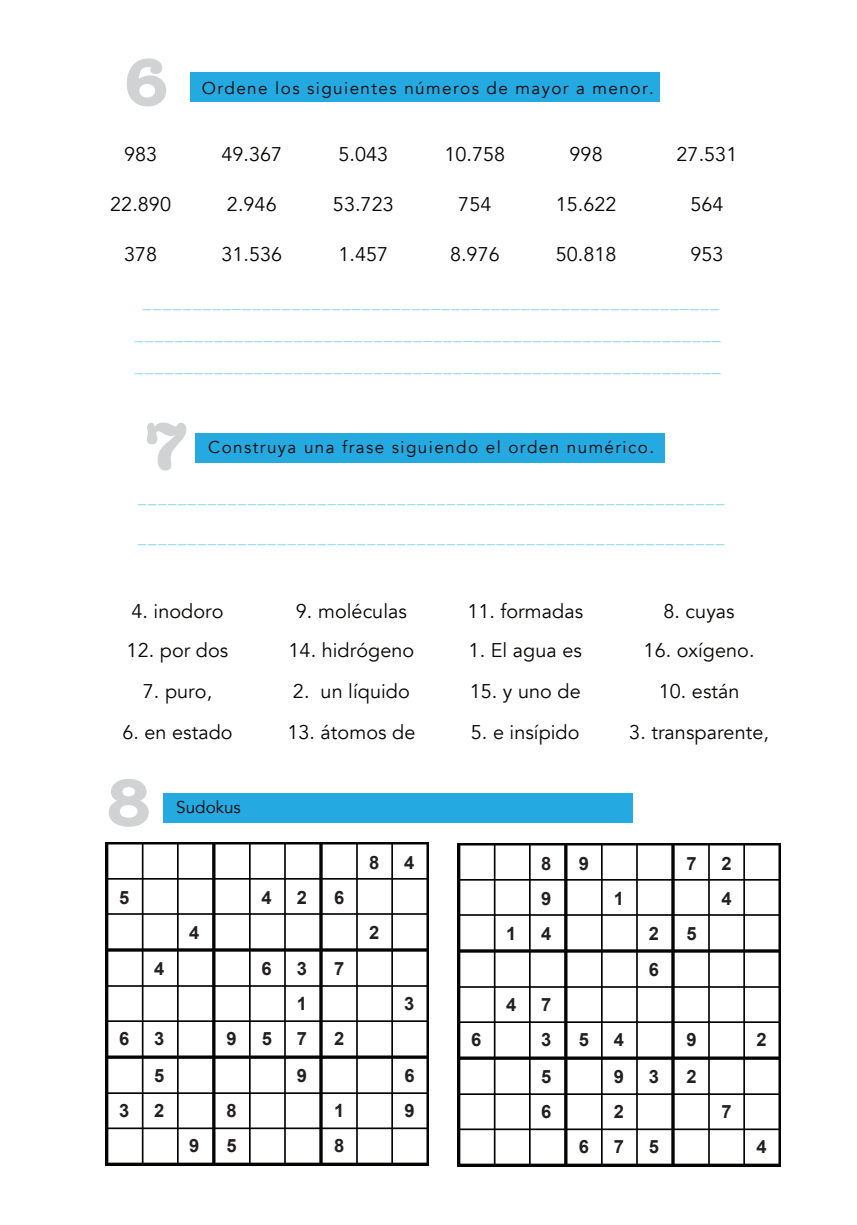
<style>
.page{position:relative;width:857px;height:1225px;background:#fff}
.page>*{position:absolute;margin:0;border:0;box-sizing:border-box;transform-origin:0 0}
.t1{font:19.8px "Avenir";letter-spacing:.005em;color:#050504}
.t2{font:700 18.4px "Arial";color:#231f20}
.t3{font:17px/31.8px "Avenir";color:#75d0ef;text-align:center}
.t4{font:17px "Avenir";letter-spacing:.085em;color:#050504}
.t5{font:17px "Avenir";color:#050504}
</style>
<div class="page">
<div style="left:191px;top:72px;width:468px;height:29px;background:#24aae1"></div>
<div style="left:195px;top:433px;width:469px;height:30px;background:#24aae1"></div>
<img style="left:106px;top:843px;width:322px;height:322px">
<img style="left:457px;top:844px;width:323px;height:322px">
<svg style="left:127px;top:58px;width:39px;height:48px"></svg>
<svg style="left:147px;top:422px;width:39px;height:48px"></svg>
<svg style="left:109px;top:779px;width:40px;height:48px"></svg>
<div style="left:163px;top:794px;width:469px;height:29px;background:#24aae1"></div>
<p class="t4" style="left:202px;top:78px;width:453px">Ordene los siguientes números de mayor a menor.</p>
<p class="t1" style="left:124px;top:142px;width:35px">983</p>
<p class="t1" style="left:221px;top:142px;width:62px">49.367</p>
<p class="t1" style="left:338px;top:142px;width:51px">5.043</p>
<p class="t1" style="left:444px;top:142px;width:62px">10.758</p>
<p class="t1" style="left:569px;top:142px;width:35px">998</p>
<p class="t1" style="left:676px;top:142px;width:62px">27.531</p>
<p class="t1" style="left:110px;top:192px;width:62px">22.890</p>
<p class="t1" style="left:227px;top:192px;width:51px">2.946</p>
<p class="t1" style="left:333px;top:192px;width:62px">53.723</p>
<p class="t1" style="left:458px;top:192px;width:35px">754</p>
<p class="t1" style="left:555px;top:192px;width:62px">15.622</p>
<p class="t1" style="left:690px;top:192px;width:35px">564</p>
<p class="t1" style="left:124px;top:242px;width:35px">378</p>
<p class="t1" style="left:221px;top:242px;width:62px">31.536</p>
<p class="t1" style="left:338px;top:242px;width:51px">1.457</p>
<p class="t1" style="left:450px;top:242px;width:51px">8.976</p>
<p class="t1" style="left:555px;top:242px;width:62px">50.818</p>
<p class="t1" style="left:690px;top:242px;width:35px">953</p>
<p class="t3" style="left:135px;top:286px;width:587px">__________________________________________________________ ___________________________________________________________ ___________________________________________________________</p>
<p class="t4" style="left:208px;top:437px;width:447px">Construya una frase siguiendo el orden numérico.</p>
<p class="t3" style="left:138px;top:481px;width:587px">___________________________________________________________</p>
<p class="t3" style="left:138px;top:522px;width:587px">___________________________________________________________</p>
<p class="t1" style="left:131px;top:599px;width:94px">4. inodoro</p>
<p class="t1" style="left:296px;top:599px;width:112px">9. moléculas</p>
<p class="t1" style="left:467px;top:599px;width:117px">11. formadas</p>
<p class="t1" style="left:663px;top:599px;width:73px">8. cuyas</p>
<p class="t1" style="left:127px;top:638px;width:103px">12. por dos</p>
<p class="t1" style="left:288px;top:638px;width:127px">14. hidrógeno</p>
<p class="t1" style="left:468px;top:638px;width:115px">1. El agua es</p>
<p class="t1" style="left:643px;top:638px;width:112px">16. oxígeno.</p>
<p class="t1" style="left:143px;top:679px;width:71px">7. puro,</p>
<p class="t1" style="left:293px;top:679px;width:118px">2. un líquido</p>
<p class="t1" style="left:469px;top:679px;width:112px">15. y uno de</p>
<p class="t1" style="left:658px;top:679px;width:82px">10. están</p>
<p class="t1" style="left:122px;top:720px;width:112px">6. en estado</p>
<p class="t1" style="left:287px;top:720px;width:129px">13. átomos de</p>
<p class="t1" style="left:470px;top:720px;width:110px">5. e insípido</p>
<p class="t1" style="left:629px;top:720px;width:141px">3. transparente,</p>
<p class="t5" style="left:176px;top:797px;width:66px">Sudokus</p>
<p class="t2" style="left:369px;top:850px;width:12px">8</p>
<p class="t2" style="left:404px;top:850px;width:12px">4</p>
<p class="t2" style="left:119px;top:885px;width:12px">5</p>
<p class="t2" style="left:261px;top:885px;width:12px">4</p>
<p class="t2" style="left:296px;top:885px;width:12px">2</p>
<p class="t2" style="left:334px;top:885px;width:12px">6</p>
<p class="t2" style="left:189px;top:920px;width:12px">4</p>
<p class="t2" style="left:369px;top:920px;width:12px">2</p>
<p class="t2" style="left:154px;top:956px;width:12px">4</p>
<p class="t2" style="left:261px;top:956px;width:12px">6</p>
<p class="t2" style="left:296px;top:956px;width:12px">3</p>
<p class="t2" style="left:334px;top:956px;width:12px">7</p>
<p class="t2" style="left:296px;top:991px;width:12px">1</p>
<p class="t2" style="left:404px;top:991px;width:12px">3</p>
<p class="t2" style="left:119px;top:1026px;width:12px">6</p>
<p class="t2" style="left:154px;top:1026px;width:12px">3</p>
<p class="t2" style="left:226px;top:1026px;width:12px">9</p>
<p class="t2" style="left:261px;top:1026px;width:12px">5</p>
<p class="t2" style="left:296px;top:1026px;width:12px">7</p>
<p class="t2" style="left:334px;top:1026px;width:12px">2</p>
<p class="t2" style="left:154px;top:1063px;width:12px">5</p>
<p class="t2" style="left:296px;top:1063px;width:12px">9</p>
<p class="t2" style="left:404px;top:1063px;width:12px">6</p>
<p class="t2" style="left:119px;top:1098px;width:12px">3</p>
<p class="t2" style="left:154px;top:1098px;width:12px">2</p>
<p class="t2" style="left:226px;top:1098px;width:12px">8</p>
<p class="t2" style="left:334px;top:1098px;width:12px">1</p>
<p class="t2" style="left:404px;top:1098px;width:12px">9</p>
<p class="t2" style="left:189px;top:1133px;width:12px">9</p>
<p class="t2" style="left:226px;top:1133px;width:12px">5</p>
<p class="t2" style="left:334px;top:1133px;width:12px">8</p>
<p class="t2" style="left:541px;top:851px;width:12px">8</p>
<p class="t2" style="left:578px;top:851px;width:12px">9</p>
<p class="t2" style="left:686px;top:851px;width:12px">7</p>
<p class="t2" style="left:721px;top:851px;width:12px">2</p>
<p class="t2" style="left:541px;top:886px;width:12px">9</p>
<p class="t2" style="left:613px;top:886px;width:12px">1</p>
<p class="t2" style="left:721px;top:886px;width:12px">4</p>
<p class="t2" style="left:506px;top:921px;width:12px">1</p>
<p class="t2" style="left:541px;top:921px;width:12px">4</p>
<p class="t2" style="left:648px;top:921px;width:12px">2</p>
<p class="t2" style="left:686px;top:921px;width:12px">5</p>
<p class="t2" style="left:648px;top:958px;width:12px">6</p>
<p class="t2" style="left:506px;top:993px;width:12px">4</p>
<p class="t2" style="left:541px;top:993px;width:12px">7</p>
<p class="t2" style="left:471px;top:1028px;width:12px">6</p>
<p class="t2" style="left:541px;top:1028px;width:12px">3</p>
<p class="t2" style="left:578px;top:1028px;width:12px">5</p>
<p class="t2" style="left:613px;top:1028px;width:12px">4</p>
<p class="t2" style="left:686px;top:1028px;width:12px">9</p>
<p class="t2" style="left:756px;top:1028px;width:12px">2</p>
<p class="t2" style="left:541px;top:1064px;width:12px">5</p>
<p class="t2" style="left:613px;top:1064px;width:12px">9</p>
<p class="t2" style="left:648px;top:1064px;width:12px">3</p>
<p class="t2" style="left:686px;top:1064px;width:12px">2</p>
<p class="t2" style="left:541px;top:1099px;width:12px">6</p>
<p class="t2" style="left:613px;top:1099px;width:12px">2</p>
<p class="t2" style="left:721px;top:1099px;width:12px">7</p>
<p class="t2" style="left:578px;top:1134px;width:12px">6</p>
<p class="t2" style="left:613px;top:1134px;width:12px">7</p>
<p class="t2" style="left:648px;top:1134px;width:12px">5</p>
<p class="t2" style="left:756px;top:1134px;width:12px">4</p>
</div>
